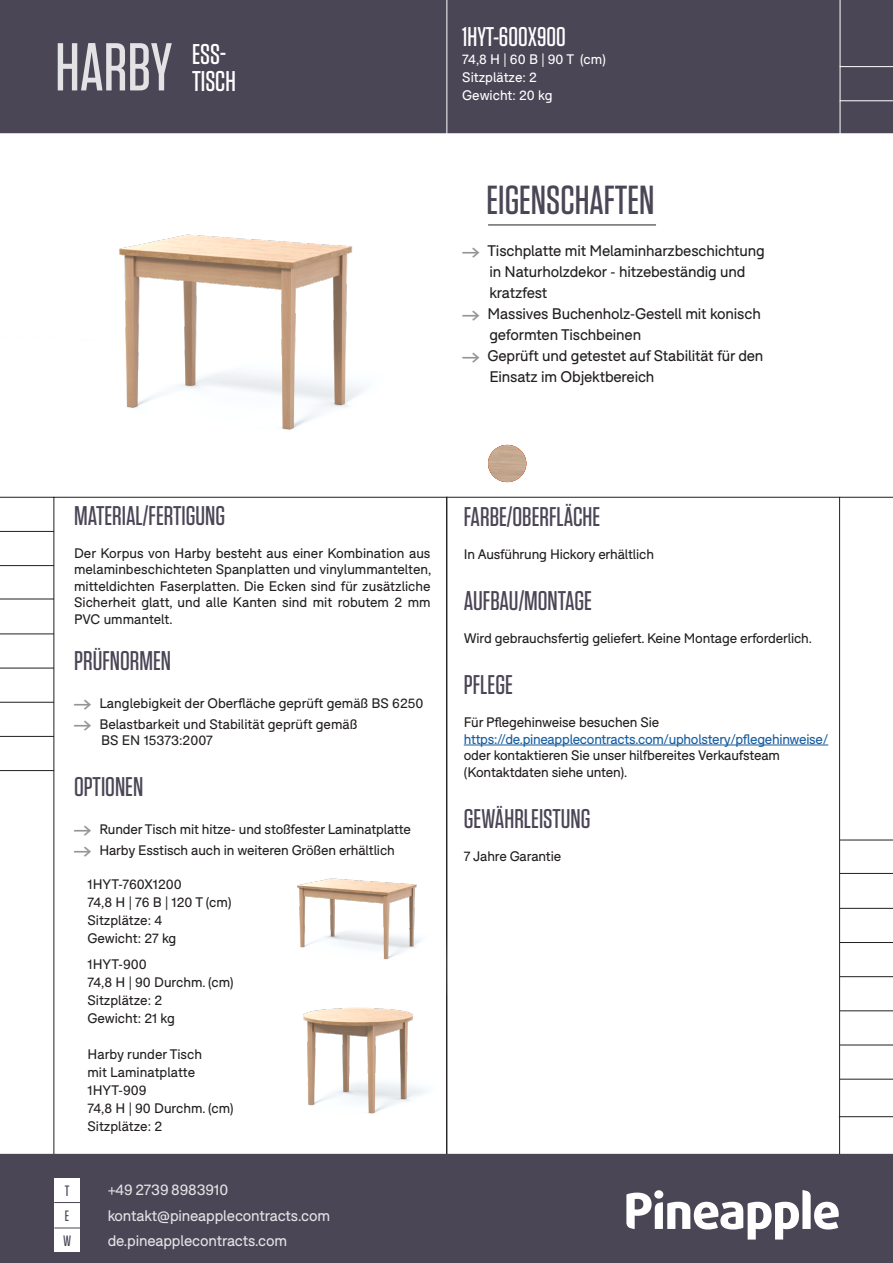
<style>
.page{position:relative;width:893px;height:1263px;background:#fff}
.page>*{position:absolute;margin:0;border:0;box-sizing:border-box;transform-origin:0 0}
.t1{font:500 67.5px "Tungsten";color:#fff}
.t2{font:500 40.5px "Tungsten";color:#4b4656}
.body_1_BLACK{font:500 28.5px "Tungsten";color:#fff}
.t3{font:500 27px "Tungsten";color:#4b4656}
.t4{font:500 27px "Tungsten";color:#fff}
.t5{font:15px/21px "F37 Bolton";letter-spacing:-.01em;color:#231f20}
.t6{font:15px "F37 Bolton";letter-spacing:-.01em;color:#fff}
.t7{font:500 15px "Tungsten";color:#4b4656}
.t8{font:13.5px/16.5px "F37 Bolton";letter-spacing:-.01em;color:#231f20;text-align:justify}
.t9{font:13.5px "F37 Bolton";letter-spacing:-.02em;color:#175d9e}
.t10{font:13.5px "F37 Bolton";color:#fff}
.s1{font-family:"Pinearrow";color:#939598}
.s2{font-family:"Pinearrow";font-size:15px;color:#939598}
</style>
<div class="page">
<div style="left:1px;top:1px;width:891px;height:131px;background:#4b4656"></div>
<div style="left:0;top:0;width:893px;height:133px;border:2px solid #4b4656"></div>
<div style="left:0;top:1154px;width:893px;height:109px;background:#4b4656"></div>
<hr style="left:840px;top:840px;width:53px;height:1px;background:#231f20">
<hr style="left:840px;top:976px;width:53px;height:1px;background:#231f20">
<hr style="left:840px;top:908px;width:53px;height:1px;background:#231f20">
<hr style="left:840px;top:1045px;width:53px;height:1px;background:#231f20">
<hr style="left:840px;top:1010px;width:53px;height:1px;background:#231f20">
<hr style="left:840px;top:942px;width:53px;height:1px;background:#231f20">
<hr style="left:840px;top:1079px;width:53px;height:1px;background:#231f20">
<hr style="left:464px;top:745px;width:364px;height:1px;background:#175d9e">
<hr style="left:840px;top:873px;width:53px;height:1px;background:#231f20">
<svg style="left:626px;top:1190px;width:213px;height:49px"></svg>
<div style="left:654px;top:1190px;width:9px;height:9px;background:#fff;border-radius:50%"></div>
<div style="left:54px;top:1177px;width:26px;height:25px;background:#fff"></div>
<div style="left:54px;top:1202px;width:26px;height:25px;background:#fff"></div>
<svg style="left:54px;top:1202px;width:26px;height:1px"></svg>
<hr style="left:840px;top:497px;width:53px;height:1px;background:#231f20">
<hr style="left:488px;top:225px;width:168px;height:1px;background:#231f20">
<hr style="left:840px;top:0;width:1px;height:135px;background:#fff">
<hr style="left:840px;top:66px;width:53px;height:1px;background:#fff">
<hr style="left:840px;top:100px;width:53px;height:1px;background:#fff">
<hr style="left:446px;top:0;width:1px;height:134px;background:#fff">
<hr style="left:0;top:565px;width:54px;height:1px;background:#231f20">
<hr style="left:0;top:702px;width:54px;height:1px;background:#231f20">
<hr style="left:0;top:633px;width:54px;height:1px;background:#231f20">
<hr style="left:0;top:497px;width:54px;height:1px;background:#231f20">
<hr style="left:0;top:770px;width:54px;height:1px;background:#231f20">
<hr style="left:0;top:736px;width:54px;height:1px;background:#231f20">
<hr style="left:0;top:668px;width:54px;height:1px;background:#231f20">
<hr style="left:0;top:531px;width:54px;height:1px;background:#231f20">
<hr style="left:0;top:599px;width:54px;height:1px;background:#231f20">
<div style="left:54px;top:1227px;width:26px;height:25px;background:#fff"></div>
<svg style="left:54px;top:1227px;width:26px;height:1px"></svg>
<img style="left:0;top:100px;width:446px;height:330px">
<img style="left:303px;top:1008px;width:123px;height:106px">
<img style="left:297px;top:827px;width:151px;height:167px">
<hr style="left:839px;top:1116px;width:54px;height:1px;background:#231f20">
<img style="left:488px;top:445px;width:38px;height:37px">
<h1 class="t1" style="left:55px;top:32px;width:119px">HARBY</h1>
<p class="body_1_BLACK" style="left:192px;top:39px;width:35px">ESS-</p>
<p class="body_1_BLACK" style="left:192px;top:66px;width:45px">TISCH</p>
<p class="t4" style="left:462px;top:23px;width:105px">1HYT-600X900</p>
<p class="t10" style="left:462px;top:51px;width:145px">74,8 H | 60 B | 90 T (cm)</p>
<p class="t10" style="left:462px;top:69px;width:76px">Sitzplätze: 2</p>
<p class="t10" style="left:462px;top:87px;width:92px">Gewicht: 20 kg</p>
<p class="t2" style="left:487px;top:178px;width:169px">EIGENSCHAFTEN</p>
<p class="t5" style="left:489px;top:240px;width:277px;text-indent:-27px"><span class="s1">A</span> Tischplatte mit Melaminharzbeschichtung in Naturholzdekor - hitzebeständig und kratzfest</p>
<p class="t5" style="left:489px;top:303px;width:273px;text-indent:-27px"><span class="s1">A</span> Massives Buchenholz-Gestell mit konisch geformten Tischbeinen</p>
<p class="t5" style="left:489px;top:345px;width:276px;text-indent:-27px"><span class="s1">A</span> Geprüft und getestet auf Stabilität für den<br>Einsatz im Objektbereich</p>
<p class="t3" style="left:74px;top:501px;width:152px">MATERIAL/FERTIGUNG</p>
<p class="t8" style="left:74px;top:545px;width:359px">Der Korpus von Harby besteht aus einer Kombination aus melaminbeschichteten Spanplatten und vinylummantelten, mitteldichten Faserplatten. Die Ecken sind für zusätzliche Sicherheit glatt, und alle Kanten sind mit robutem 2 mm PVC ummantelt.</p>
<p class="t3" style="left:74px;top:647px;width:98px">PRÜFNORMEN</p>
<p class="t8" style="left:74px;top:695px;width:351px"><span class="s2">A</span> Langlebigkeit der Oberfläche geprüft gemäß BS 6250</p>
<p class="t8" style="left:101px;top:716px;width:258px;text-indent:-27px"><span class="s2">A</span> Belastbarkeit und Stabilität geprüft gemäß<br>BS EN 15373:2007</p>
<p class="t3" style="left:74px;top:773px;width:71px">OPTIONEN</p>
<p class="t8" style="left:74px;top:821px;width:338px"><span class="s2">A</span> Runder Tisch mit hitze- und stoßfester Laminatplatte</p>
<p class="t8" style="left:74px;top:842px;width:322px"><span class="s2">A</span> Harby Esstisch auch in weiteren Größen erhältlich</p>
<p class="t8" style="left:87px;top:876px;width:96px">1HYT-760X1200</p>
<p class="t8" style="left:87px;top:894px;width:145px">74,8 H | 76 B | 120 T (cm)</p>
<p class="t8" style="left:87px;top:912px;width:76px">Sitzplätze: 4</p>
<p class="t8" style="left:87px;top:930px;width:90px">Gewicht: 27 kg</p>
<p class="t8" style="left:87px;top:956px;width:61px">1HYT-900</p>
<p class="t8" style="left:87px;top:974px;width:148px">74,8 H | 90 Durchm. (cm)</p>
<p class="t8" style="left:87px;top:992px;width:76px">Sitzplätze: 2</p>
<p class="t8" style="left:87px;top:1010px;width:89px">Gewicht: 21 kg</p>
<p class="t8" style="left:87px;top:1046px;width:116px">Harby runder Tisch</p>
<p class="t8" style="left:87px;top:1064px;width:109px">mit Laminatplatte</p>
<p class="t8" style="left:87px;top:1082px;width:61px">1HYT-909</p>
<p class="t8" style="left:87px;top:1100px;width:148px">74,8 H | 90 Durchm. (cm)</p>
<p class="t8" style="left:87px;top:1118px;width:76px">Sitzplätze: 2</p>
<p class="t7" style="left:65px;top:1183px;width:6px">T</p>
<p class="t6" style="left:107px;top:1181px;width:122px">+49 2739 8983910</p>
<p class="t7" style="left:65px;top:1208px;width:6px">E</p>
<p class="t6" style="left:107px;top:1206px;width:224px">kontakt@pineapplecontracts.com</p>
<p class="t7" style="left:63px;top:1233px;width:10px">W</p>
<p class="t6" style="left:107px;top:1232px;width:181px">de.pineapplecontracts.com</p>
<p class="t3" style="left:464px;top:503px;width:138px">FARBE/OBERFLÄCHE</p>
<p class="t8" style="left:464px;top:546px;width:192px">In Ausführung Hickory erhältlich</p>
<p class="t3" style="left:464px;top:587px;width:130px">AUFBAU/MONTAGE</p>
<p class="t8" style="left:464px;top:630px;width:350px">Wird gebrauchsfertig geliefert. Keine Montage erforderlich.</p>
<p class="t3" style="left:464px;top:671px;width:51px">PFLEGE</p>
<p class="t8" style="left:464px;top:714px;width:197px">Für Pflegehinweise besuchen Sie</p>
<p class="t9" style="left:464px;top:731px;width:366px">https://de.pineapplecontracts.com/upholstery/pflegehinweise/</p>
<p class="t8" style="left:464px;top:747px;width:318px">oder kontaktieren Sie unser hilfbereites Verkaufsteam</p>
<p class="t8" style="left:464px;top:764px;width:165px">(Kontaktdaten siehe unten).</p>
<p class="t3" style="left:464px;top:804px;width:128px">GEWÄHRLEISTUNG</p>
<p class="t8" style="left:464px;top:848px;width:99px">7 Jahre Garantie</p>
</div>
